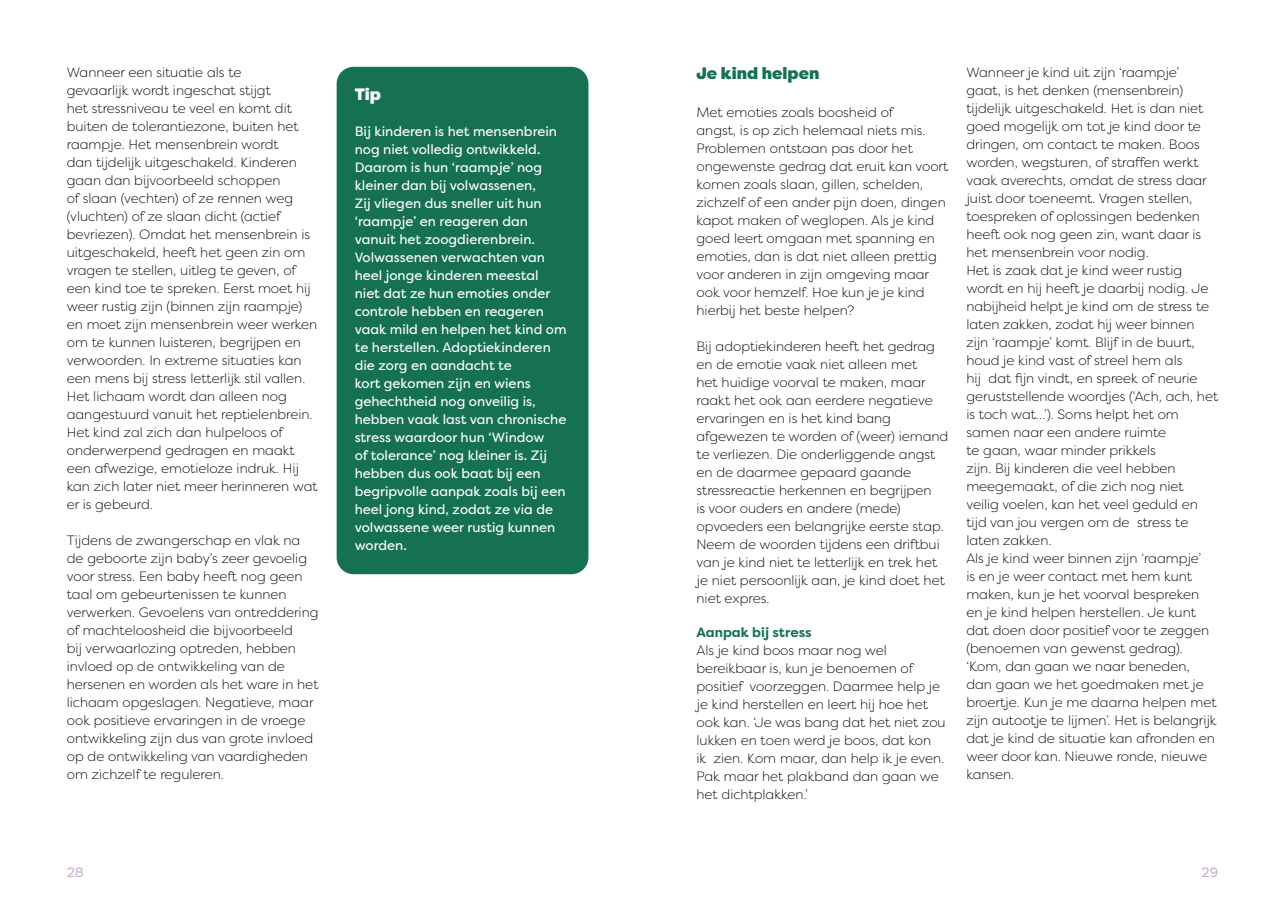
<style>
.page{position:relative;width:1285px;height:919px;background:#fff}
.page>*{position:absolute;margin:0;border:0;box-sizing:border-box;transform-origin:0 0}
.t1{font:900 16.5px "Filson Pro";color:#167154}
.t2{font:900 16.5px "Filson Pro";color:#fff}
.t3{font:300 13.5px/18px "Filson Pro";color:#000}
.t4{font:13.5px/18px "Filson Pro";color:#fff}
.t5{font:700 13.5px "Filson Pro";color:#167154}
.t6{font:13.5px "Filson Pro";color:#c7aed4}
</style>
<div class="page">
<div style="left:336px;top:67px;width:252px;height:507px;background:#167154;border-radius:17px"></div>
<p class="t3" style="left:67px;top:63px;width:252px">Wanneer een situatie als te<br>gevaarlijk wordt ingeschat stijgt<br>het stressniveau te veel en komt dit buiten de tolerantiezone, buiten het raampje. Het mensenbrein wordt<br>dan tijdelijk uitgeschakeld. Kinderen gaan dan bijvoorbeeld schoppen<br>of slaan (vechten) of ze rennen weg (vluchten) of ze slaan dicht (actief bevriezen). Omdat het mensenbrein is uitgeschakeld, heeft het geen zin om vragen te stellen, uitleg te geven, of een kind toe te spreken. Eerst moet hij weer rustig zijn (binnen zijn raampje) en moet zijn mensenbrein weer werken om te kunnen luisteren, begrijpen en verwoorden. In extreme situaties kan een mens bij stress letterlijk stil vallen.<br>Het lichaam wordt dan alleen nog aangestuurd vanuit het reptielenbrein.<br>Het kind zal zich dan hulpeloos of onderwerpend gedragen en maakt een afwezige, emotieloze indruk. Hij kan zich later niet meer herinneren wat er is gebeurd.</p>
<p class="t3" style="left:67px;top:531px;width:253px">Tijdens de zwangerschap en vlak na de geboorte zijn baby’s zeer gevoelig voor stress. Een baby heeft nog geen taal om gebeurtenissen te kunnen verwerken. Gevoelens van ontreddering of machteloosheid die bijvoorbeeld<br>bij verwaarlozing optreden, hebben invloed op de ontwikkeling van de hersenen en worden als het ware in het lichaam opgeslagen. Negatieve, maar ook positieve ervaringen in de vroege ontwikkeling zijn dus van grote invloed op de ontwikkeling van vaardigheden om zichzelf te reguleren.</p>
<p class="t2" style="left:354px;top:84px;width:28px">Tip</p>
<p class="t4" style="left:354px;top:122px;width:213px">Bij kinderen is het mensenbrein nog niet volledig ontwikkeld.<br>Daarom is hun ‘raampje’ nog kleiner dan bij volwassenen,<br>Zij vliegen dus sneller uit hun ‘raampje’ en reageren dan vanuit het zoogdierenbrein.<br>Volwassenen verwachten van heel jonge kinderen meestal niet dat ze hun emoties onder controle hebben en reageren vaak mild en helpen het kind om te herstellen. Adoptiekinderen die zorg en aandacht te<br>kort gekomen zijn en wiens gehechtheid nog onveilig is, hebben vaak last van chronische stress waardoor hun ‘Window<br>of tolerance’ nog kleiner is. Zij hebben dus ook baat bij een begripvolle aanpak zoals bij een heel jong kind, zodat ze via de volwassene weer rustig kunnen worden.</p>
<p class="t1" style="left:696px;top:63px;width:124px">Je kind helpen</p>
<p class="t3" style="left:696px;top:103px;width:253px">Met emoties zoals boosheid of<br>angst, is op zich helemaal niets mis.<br>Problemen ontstaan pas door het ongewenste gedrag dat eruit kan voort komen zoals slaan, gillen, schelden, zichzelf of een ander pijn doen, dingen kapot maken of weglopen. Als je kind goed leert omgaan met spanning en emoties, dan is dat niet alleen prettig voor anderen in zijn omgeving maar ook voor hemzelf. Hoe kun je je kind hierbij het beste helpen?</p>
<p class="t3" style="left:696px;top:337px;width:253px">Bij adoptiekinderen heeft het gedrag en de emotie vaak niet alleen met<br>het huidige voorval te maken, maar raakt het ook aan eerdere negatieve ervaringen en is het kind bang afgewezen te worden of (weer) iemand te verliezen. Die onderliggende angst en de daarmee gepaard gaande stressreactie herkennen en begrijpen<br>is voor ouders en andere (mede) opvoeders een belangrijke eerste stap.<br>Neem de woorden tijdens een driftbui van je kind niet te letterlijk en trek het je niet persoonlijk aan, je kind doet het niet expres.</p>
<p class="t5" style="left:696px;top:624px;width:117px">Aanpak bij stress</p>
<p class="t3" style="left:696px;top:641px;width:251px">Als je kind boos maar nog wel bereikbaar is, kun je benoemen of positief voorzeggen. Daarmee help je je kind herstellen en leert hij hoe het ook kan. ‘Je was bang dat het niet zou lukken en toen werd je boos, dat kon<br>ik zien. Kom maar, dan help ik je even.<br>Pak maar het plakband dan gaan we het dichtplakken.’</p>
<p class="t3" style="left:966px;top:63px;width:253px">Wanneer je kind uit zijn ‘raampje’<br>gaat, is het denken (mensenbrein) tijdelijk uitgeschakeld. Het is dan niet goed mogelijk om tot je kind door te dringen, om contact te maken. Boos worden, wegsturen, of straffen werkt vaak averechts, omdat de stress daar juist door toeneemt. Vragen stellen, toespreken of oplossingen bedenken heeft ook nog geen zin, want daar is het mensenbrein voor nodig.<br>Het is zaak dat je kind weer rustig wordt en hij heeft je daarbij nodig. Je nabijheid helpt je kind om de stress te laten zakken, zodat hij weer binnen zijn ‘raampje’ komt. Blijf in de buurt, houd je kind vast of streel hem als<br>hij dat fijn vindt, en spreek of neurie geruststellende woordjes (‘Ach, ach, het is toch wat…’). Soms helpt het om samen naar een andere ruimte<br>te gaan, waar minder prikkels<br>zijn. Bij kinderen die veel hebben meegemaakt, of die zich nog niet veilig voelen, kan het veel geduld en tijd van jou vergen om de stress te laten zakken.<br>Als je kind weer binnen zijn ‘raampje’<br>is en je weer contact met hem kunt maken, kun je het voorval bespreken en je kind helpen herstellen. Je kunt dat doen door positief voor te zeggen (benoemen van gewenst gedrag). ‘Kom, dan gaan we naar beneden, dan gaan we het goedmaken met je broertje. Kun je me daarna helpen met zijn autootje te lijmen’. Het is belangrijk dat je kind de situatie kan afronden en weer door kan. Nieuwe ronde, nieuwe kansen.</p>
<p class="t6" style="left:67px;top:863px;width:19px">28</p>
<p class="t6" style="left:1201px;top:863px;width:18px">29</p>
</div>
